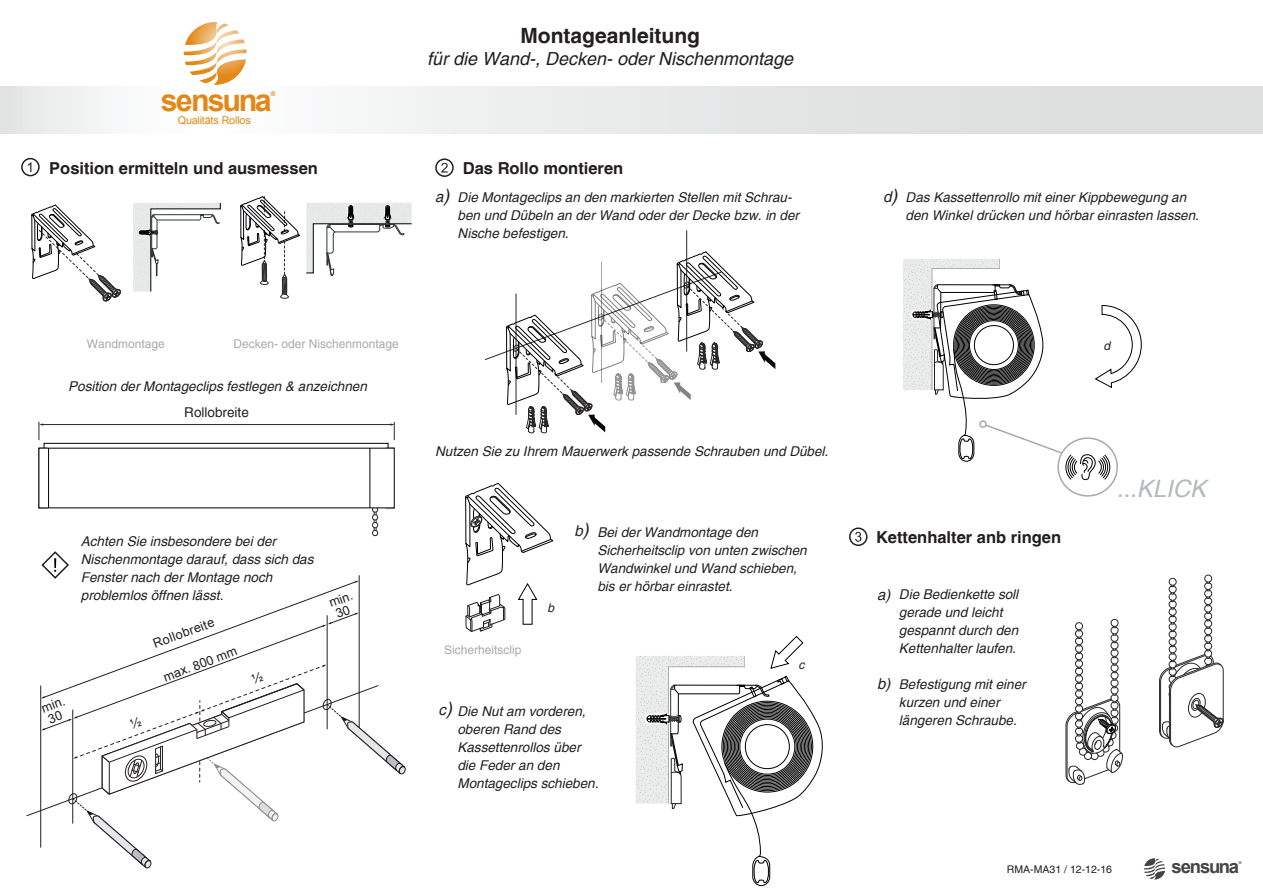
<style>
.page{position:relative;width:1263px;height:893px;background:#fff}
.page>*{position:absolute;margin:0;border:0;box-sizing:border-box;transform-origin:0 0}
.t1{font:700 30.45px "Arial";letter-spacing:-.065em;color:#e28817}
.t2{font:italic 24px "Helvetica";color:#b5b9bb}
.t3{font:700 21px "Helvetica";color:#231f20}
.t4{font:700 18.45px "Arial";letter-spacing:-.07em;color:#444}
.t5{font:italic 18px "Helvetica";color:#231f20}
.t6{font:700 16.5px "Helvetica";color:#231f20}
.t7{font:italic 15px "Helvetica";color:#231f20}
.t8{font:italic 13.5px/18px "Helvetica";color:#231f20}
.t9{font:13.5px "Helvetica";color:#231f20}
.t10{font:12.75px "Arial";color:#231f20}
.t11{font:12px "Helvetica";color:#a7a9ac}
.t12{font:italic 12px "Helvetica";color:#231f20}
.t13{font:10.8px "Arial";letter-spacing:-.02em;color:#e28817}
.t14{font:10.5px "Helvetica";color:#231f20}
.t15{font:700 6.45px "Arial";color:#e28817}
.t16{font:700 3.9px "Arial";color:#444}
.s1{font-size:18px}
</style>
<div class="page">
<svg style="left:0;top:87px;width:1263px;height:46px"></svg>
<svg style="left:184px;top:35px;width:59px;height:50px"></svg>
<svg style="left:189px;top:8px;width:67px;height:67px"></svg>
<svg style="left:1144px;top:858px;width:21px;height:21px"></svg>
<hr style="left:42px;top:424px;width:349px;height:1px;background:#2a2829">
<svg style="left:390px;top:422px;width:5px;height:18px"></svg>
<svg style="left:39px;top:422px;width:4px;height:18px"></svg>
<svg style="left:368px;top:508px;width:14px;height:28px"></svg>
<hr style="left:48px;top:448px;width:1px;height:60px;background:#000">
<hr style="left:370px;top:448px;width:1px;height:60px;background:#000">
<div style="left:44px;top:443px;width:344px;height:5px;border:1px solid #000"></div>
<div style="left:21px;top:158px;width:19px;height:18px;border:2px solid #231f20;border-radius:50%"></div>
<svg style="left:28px;top:162px;width:3px;height:10px"></svg>
<svg style="left:306px;top:203px;width:106px;height:73px"></svg>
<svg style="left:240px;top:196px;width:60px;height:103px"></svg>
<svg style="left:133px;top:203px;width:87px;height:89px"></svg>
<svg style="left:31px;top:205px;width:90px;height:96px"></svg>
<hr style="left:686px;top:231px;width:1px;height:120px;background:#2a2829">
<svg style="left:485px;top:251px;width:290px;height:182px"></svg>
<div style="left:435px;top:158px;width:19px;height:19px;border:2px solid #231f20;border-radius:50%"></div>
<svg style="left:441px;top:163px;width:7px;height:10px"></svg>
<svg style="left:636px;top:636px;width:187px;height:250px"></svg>
<svg style="left:465px;top:483px;width:88px;height:149px"></svg>
<div style="left:1111px;top:619px;width:7px;height:8px;border:1px solid #2a2829;border-radius:50%"></div>
<div style="left:1075px;top:622px;width:8px;height:8px;border:1px solid #2a2829;border-radius:50%"></div>
<div style="left:1204px;top:575px;width:8px;height:7px;border:1px solid #2a2829;border-radius:50%"></div>
<div style="left:1169px;top:578px;width:7px;height:7px;border:1px solid #2a2829;border-radius:50%"></div>
<svg style="left:1159px;top:582px;width:64px;height:166px"></svg>
<svg style="left:1066px;top:626px;width:57px;height:159px"></svg>
<div style="left:849px;top:527px;width:18px;height:19px;border:2px solid #231f20;border-radius:50%"></div>
<svg style="left:855px;top:532px;width:6px;height:10px"></svg>
<svg style="left:903px;top:259px;width:239px;height:221px"></svg>
<svg style="left:40px;top:551px;width:366px;height:318px"></svg>
<p class="t15" style="left:271px;top:89px;width:6px">®</p>
<h1 class="t1" style="left:161px;top:80px;width:113px">sensuna</h1>
<p class="t13" style="left:178px;top:113px;width:74px">Qualitäts Rollos</p>
<p class="t6" style="left:49px;top:158px;width:270px">Position ermitteln und ausmessen</p>
<p class="t3" style="left:520px;top:23px;width:181px">Montageanleitung</p>
<p class="t5" style="left:427px;top:48px;width:368px">für die Wand-, Decken- oder Nischenmontage</p>
<p class="t7" style="left:435px;top:188px;width:16px">a<span class="s1">)</span></p>
<p class="t6" style="left:463px;top:158px;width:162px">Das Rollo montieren</p>
<p class="t8" style="left:458px;top:188px;width:343px">Die Montageclips an den markierten Stellen mit Schrau&shy;ben und Dübeln an der Wand oder der Decke bzw. in der<br>Nische befestigen.</p>
<p class="t11" style="left:87px;top:337px;width:80px">Wandmontage</p>
<p class="t11" style="left:233px;top:337px;width:167px">Decken- oder Nischenmontage</p>
<p class="t8" style="left:68px;top:377px;width:300px">Position der Montageclips festlegen &amp; anzeichnen</p>
<p class="t9" style="left:184px;top:404px;width:66px">Rollobreite</p>
<p class="t10" style="left:39px;top:701px;width:26px;rotate:-20deg">min.</p>
<p class="t8" style="left:81px;top:532px;width:197px">Achten Sie insbesondere bei der</p>
<p class="t8" style="left:81px;top:550px;width:234px">Nischenmontage darauf, dass sich das<br>Fenster nach der Montage noch</p>
<p class="t8" style="left:81px;top:586px;width:144px">problemlos öffnen lässt.</p>
<p class="t10" style="left:151px;top:636px;width:66px;rotate:-20deg">Rollobreite</p>
<p class="t10" style="left:161px;top:669px;width:79px;rotate:-20deg">max. 800 mm</p>
<p class="t10" style="left:327px;top:595px;width:26px;rotate:-20deg">min.</p>
<p class="t8" style="left:435px;top:443px;width:395px">Nutzen Sie zu Ihrem Mauerwerk passende Schrauben und Dübel.</p>
<p class="t11" style="left:444px;top:643px;width:79px">Sicherheitsclip</p>
<p class="t12" style="left:548px;top:601px;width:8px">b</p>
<p class="t7" style="left:574px;top:522px;width:16px">b<span class="s1">)</span></p>
<p class="t8" style="left:597px;top:523px;width:162px">Bei der Wandmontage den</p>
<p class="t8" style="left:597px;top:541px;width:211px">Sicherheitsclip von unten zwischen<br>Wandwinkel und Wand schieben,</p>
<p class="t8" style="left:597px;top:577px;width:137px">bis er hörbar einrastet.</p>
<p class="t12" style="left:798px;top:658px;width:7px">c</p>
<p class="t7" style="left:438px;top:701px;width:15px">c<span class="s1">)</span></p>
<p class="t8" style="left:457px;top:702px;width:130px">Die Nut am vorderen,</p>
<p class="t8" style="left:457px;top:720px;width:125px">oberen Rand des<br>Kassettenrollos über</p>
<p class="t8" style="left:457px;top:756px;width:104px">die Feder an den</p>
<p class="t8" style="left:457px;top:774px;width:143px">Montageclips schieben.</p>
<p class="t7" style="left:883px;top:188px;width:16px">d<span class="s1">)</span></p>
<p class="t8" style="left:906px;top:188px;width:295px">Das Kassettenrollo mit einer Kippbewegung an den Winkel drücken und hörbar einrasten lassen.</p>
<p class="t12" style="left:1103px;top:338px;width:8px">d</p>
<p class="t2" style="left:1117px;top:475px;width:91px">...KLICK</p>
<p class="t6" style="left:876px;top:527px;width:187px">Kettenhalter anb ringen</p>
<p class="t7" style="left:877px;top:586px;width:15px">a)</p>
<p class="t7" style="left:877px;top:675px;width:15px">b)</p>
<p class="t8" style="left:899px;top:585px;width:121px">Die Bedienkette soll gerade und leicht gespannt durch den<br>Kettenhalter laufen.</p>
<p class="t8" style="left:899px;top:675px;width:128px">Befestigung mit einer kurzen und einer</p>
<p class="t8" style="left:899px;top:711px;width:119px">längeren Schraube.</p>
<p class="t14" style="left:1007px;top:863px;width:107px">RMA-MA31 / 12-12-16</p>
<p class="t16" style="left:1239px;top:860px;width:4px">®</p>
<h3 class="t4" style="left:1171px;top:855px;width:69px">sensuna</h3>
</div>
